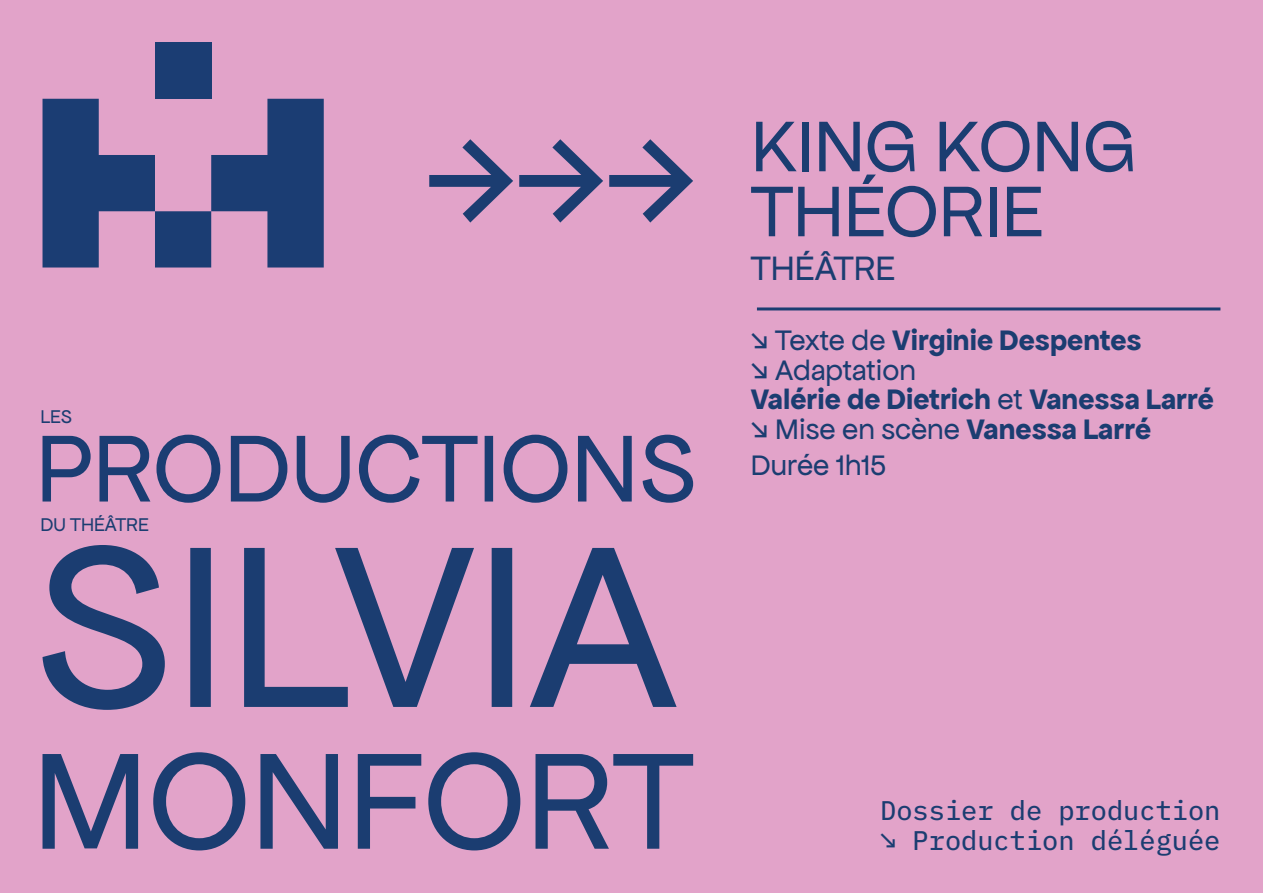
<style>
.page{position:relative;width:1263px;height:893px;background:#e2a3c9}
.page>*{position:absolute;margin:0;border:0;box-sizing:border-box;transform-origin:0 0}
.t1{font:76.2px/64.9px "Apfel Grotezk";color:#1b3d71}
.t2{font:36px "Apfel Grotezk";color:#1b3d71}
.t3{font:700 30px/29.5px "Apfel Grotezk";color:#1b3d71}
.t4{font:30px "Apfel Grotezk";color:#1b3d71}
.t5{font:27px/30px "IBM Plex Mono Text";color:#1b3d71}
.t6{font:19.65px "Apfel Grotezk";color:#1b3d71}
.s1{font-weight:400}
</style>
<div class="page">
<svg style="left:429px;top:139px;width:264px;height:84px"></svg>
<svg style="left:43px;top:99px;width:281px;height:168px;fill:#1b3d73"></svg>
<div style="left:155px;top:43px;width:56px;height:56px;background:#1b3d73"></div>
<hr style="left:757px;top:307px;width:463px;height:3px;background:#1b3d71">
<svg style="left:43px;top:752px;width:650px;height:98px"></svg>
<svg style="left:43px;top:545px;width:634px;height:165px"></svg>
<svg style="left:43px;top:435px;width:650px;height:68px"></svg>
<p class="t6" style="left:40px;top:406px;width:33px">LES</p>
<p class="t6" style="left:40px;top:514px;width:110px">DU THÉÂTRE</p>
<h1 class="t1" style="left:751px;top:115px;width:386px">KING KONG<br>THÉORIE</h1>
<p class="t2" style="left:751px;top:249px;width:146px">THÉÂTRE</p>
<p class="t3" style="left:751px;top:325px;width:464px"><span class="s1">↘ Texte de</span> Virginie Despentes<br><span class="s1">↘ Adaptation<br></span>Valérie de Dietrich <span class="s1">et</span> Vanessa Larré <span class="s1">↘ Mise en scène</span> Vanessa Larré</p>
<p class="t4" style="left:751px;top:449px;width:137px">Durée 1h15</p>
<p class="t5" style="left:880px;top:794px;width:342px">Dossier de production ↘ Production déléguée</p>
</div>
